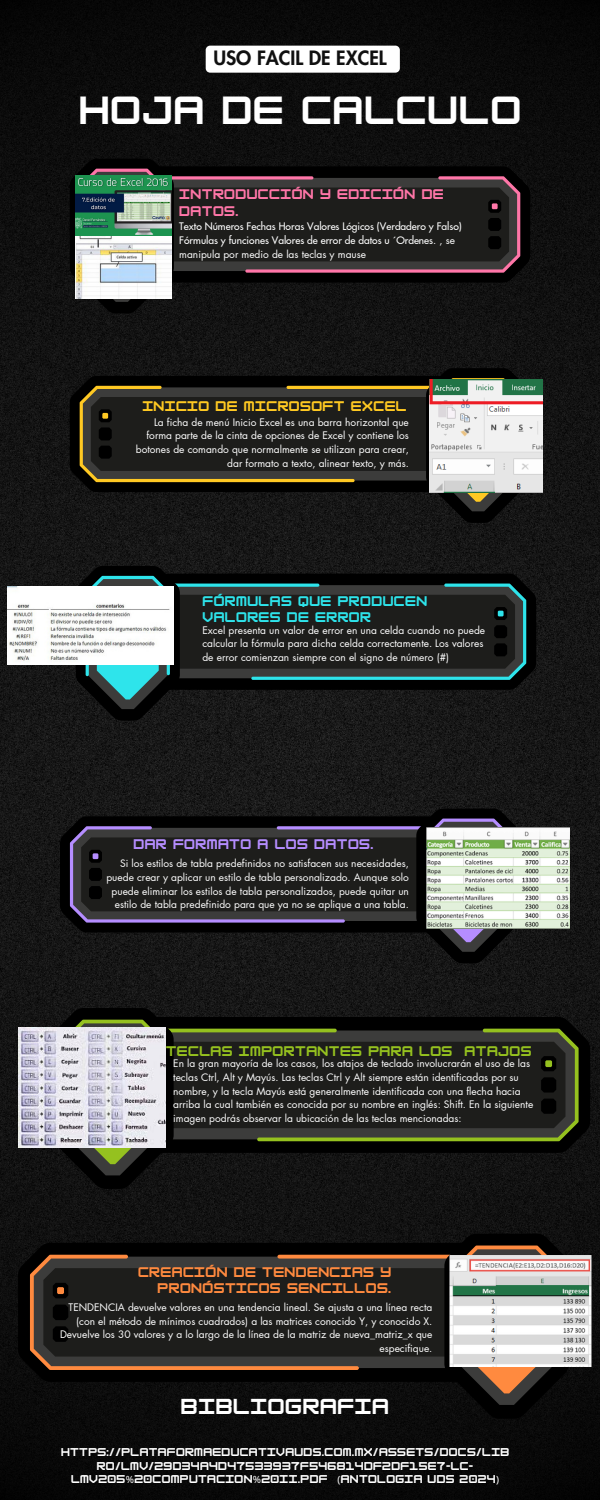
<style>
.page{position:relative;width:600px;height:1500px;background:#fff}
.page>*{position:absolute;margin:0;border:0;box-sizing:border-box;transform-origin:0 0}
.t1{font:700 34.3px "HK Modular";letter-spacing:.04em;color:#fff}
.t2{font:800 19.3px "Futura LT Pro";color:#101010}
.t3{font:700 18.9px "HK Modular";letter-spacing:.04em;color:#fff}
.t4{font:700 12.2px/16.8px "HK Modular";letter-spacing:.04em;color:#ff8a3f;text-align:right}
.t5{font:700 12.2px/16.5px "HK Modular";letter-spacing:.04em;color:#2ee4eb}
.t6{font:700 12.2px "HK Modular";letter-spacing:.04em;color:#95c11f}
.t7{font:700 12.2px/16.8px "HK Modular";letter-spacing:.04em;color:#ff76a8}
.t8{font:700 12.2px "HK Modular";letter-spacing:.04em;color:#ffc922}
.t9{font:700 12.2px "HK Modular";letter-spacing:.04em;color:#b58dff}
.t10{font:10.2px/13.7px "Futura LT Pro";color:#fff;text-align:right}
.t11{font:500 10.2px/13.7px "Futura LT Pro";color:#fff}
.t12{font:700 9.9px/13.5px "HK Modular";letter-spacing:.04em;color:#fff;text-align:center}
.s1{font-weight:400}
.s2{font-family:"Noto Sans";font-weight:400}
</style>
<div class="page">
<img style="left:0;top:0;width:600px;height:1500px">
<svg style="left:174px;top:166px;width:356px;height:117px;background:#020102"></svg>
<svg style="left:174px;top:176px;width:346px;height:97px;background:#2e2728"></svg>
<svg style="left:70px;top:159px;width:104px;height:154px;background:#1f1c1c"></svg>
<div style="left:488px;top:236px;width:13px;height:13px;background:#000;border-radius:2px"></div>
<svg style="left:488px;top:200px;width:13px;height:31px"></svg>
<svg style="left:180px;top:574px;width:356px;height:116px;background:#020405"></svg>
<svg style="left:180px;top:584px;width:346px;height:96px;background:#232c2b"></svg>
<svg style="left:76px;top:566px;width:104px;height:155px;background:#1d3f41"></svg>
<div style="left:494px;top:643px;width:13px;height:13px;background:#000;border-radius:2px"></div>
<svg style="left:494px;top:607px;width:13px;height:31px"></svg>
<svg style="left:70px;top:376px;width:356px;height:116px;background:#030301"></svg>
<svg style="left:80px;top:386px;width:346px;height:96px;background:#2e2b21"></svg>
<svg style="left:426px;top:368px;width:104px;height:155px;background:#1c1a14"></svg>
<div style="left:99px;top:446px;width:13px;height:13px;background:#000;border-radius:2px"></div>
<svg style="left:99px;top:409px;width:13px;height:31px"></svg>
<svg style="left:60px;top:816px;width:356px;height:117px;background:#020202"></svg>
<svg style="left:70px;top:826px;width:346px;height:97px;background:#2a282c"></svg>
<svg style="left:416px;top:809px;width:104px;height:154px;background:#1d1a22"></svg>
<div style="left:89px;top:886px;width:13px;height:13px;background:#000;border-radius:2px"></div>
<svg style="left:89px;top:850px;width:13px;height:31px"></svg>
<svg style="left:174px;top:1017px;width:416px;height:136px;background:#030401"></svg>
<svg style="left:174px;top:1029px;width:405px;height:112px;background:#282a20"></svg>
<svg style="left:52px;top:1008px;width:122px;height:181px;background:#1b1f12"></svg>
<svg style="left:541px;top:1077px;width:15px;height:16px"></svg>
<div style="left:541px;top:1099px;width:15px;height:15px;background:#000;border-radius:3px"></div>
<svg style="left:541px;top:1056px;width:15px;height:15px"></svg>
<svg style="left:18px;top:1243px;width:426px;height:139px;background:#020101"></svg>
<svg style="left:30px;top:1255px;width:414px;height:115px;background:#2e2822"></svg>
<svg style="left:444px;top:1234px;width:125px;height:185px;background:#2d1f16"></svg>
<svg style="left:53px;top:1305px;width:15px;height:15px"></svg>
<div style="left:53px;top:1326px;width:15px;height:16px;background:#000;border-radius:3px"></div>
<svg style="left:53px;top:1283px;width:15px;height:15px"></svg>
<img style="left:75px;top:176px;width:96px;height:122px">
<img style="left:430px;top:379px;width:112px;height:114px">
<img style="left:7px;top:587px;width:166px;height:78px">
<img style="left:427px;top:827px;width:142px;height:102px">
<img style="left:18px;top:1027px;width:148px;height:120px">
<img style="left:450px;top:1256px;width:141px;height:111px">
<svg style="left:206px;top:46px;width:194px;height:27px"></svg>
<h3 class="t2" style="left:213px;top:49px;width:175px">USO FACIL DE EXCEL</h3>
<p class="t1" style="left:79px;top:89px;width:444px">HOJA DE CALCULO</p>
<p class="t7" style="left:179px;top:186px;width:266px">INTRODUCCIÓN Y EDICIÓN DE<br>DATOS.</p>
<p class="t11" style="left:179px;top:220px;width:284px">Texto Números Fechas Horas Valores Lógicos (Verdadero y Falso)<br>Fórmulas y funciones Valores de error de datos u ´Ordenes<span class="s1">. , se manipula por medio de las teclas y mause</span></p>
<h4 class="t8" style="left:142px;top:399px;width:266px">INICIO DE MICROSOFT EXCEL</h4>
<p class="t10" style="left:136px;top:415px;width:275px">La ficha de menú Inicio Excel es una barra horizontal que forma parte de la cinta de opciones de Excel y contiene los botones de comando que normalmente se utilizan para crear, dar formato a texto, alinear texto, y más.</p>
<p class="t5" style="left:202px;top:593px;width:226px">FÓRMULAS QUE PRODUCEN<br>VALORES DE ERROR</p>
<h3 class="t10" style="left:202px;top:624px;width:284px;text-align:left">Excel presenta un valor de error en una celda cuando no puede calcular la fórmula para dicha celda correctamente. Los valores de error comienzan siempre con el signo de número (#)</h3>
<p class="t9" style="left:133px;top:837px;width:241px">DAR FORMATO A LOS DATOS.</p>
<p class="t10" style="left:106px;top:857px;width:304px">Si los estilos de tabla predefinidos no satisfacen sus necesidades, puede crear y aplicar un estilo de tabla personalizado. Aunque solo puede eliminar los estilos de tabla personalizados, puede quitar un estilo de tabla predefinido para que ya no se aplique a una tabla.</p>
<p class="t6" style="left:166px;top:1044px;width:367px">TECLAS IMPORTANTES PARA LOS ATAJOS</p>
<p class="t10" style="left:173px;top:1057px;width:362px;text-align:left">En la gran mayoría de los casos, los atajos de teclado involucrarán el uso de las teclas Ctrl, Alt y Mayús. Las teclas Ctrl y Alt siempre están identificadas por su nombre, y la tecla Mayús está generalmente identificada con una flecha hacia arriba la cual también es conocida por su nombre en inglés: Shift. En la siguiente imagen podrás observar la ubicación de las teclas mencionadas:</p>
<h3 class="t4" style="left:138px;top:1263px;width:255px">CREACIÓN DE TENDENCIAS Y<br>PRONÓSTICOS SENCILLOS.</h3>
<p class="t10" style="left:60px;top:1301px;width:374px">TENDENCIA devuelve valores en una tendencia lineal. Se ajusta a una línea recta (con el método de mínimos cuadrados) a las matrices conocido Y, y conocido X.<br>Devuelve los 30 valores y a lo largo de la línea de la matriz de nueva_matriz_x que especifique.</p>
<p class="t3" style="left:181px;top:1395px;width:209px">BIBLIOGRAFIA</p>
<p class="t12" style="left:61px;top:1446px;width:450px">HTTPS://PLATAFORMAEDUCATIVAUDS.COM.MX/ASSETS/DOCS/LIB<br>RO/LMV/29D34A4D47533937F546814DF2DF15E7-LC-<br>LMV205<span class="s2">%</span>20COMPUTACION<span class="s2">%</span>20II.PDF <span class="s2">(</span>ANTOLOGIA UDS 2024<span class="s2">)</span></p>
</div>
